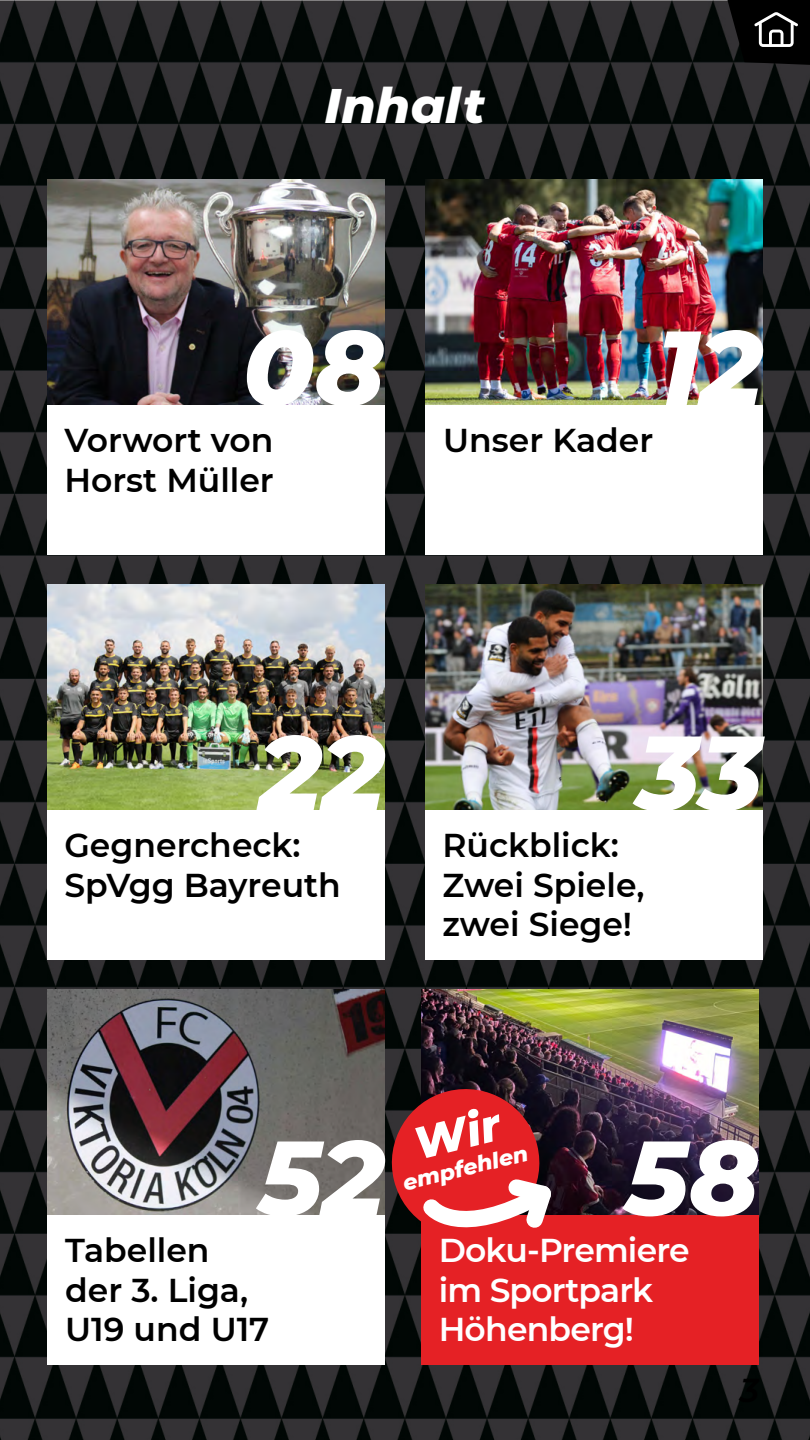
<style>
.page{position:relative;width:810px;height:1440px;background:#fff}
.page>*{position:absolute;margin:0;border:0;box-sizing:border-box;transform-origin:0 0}
.t1{font:italic 800 105px "Montserrat";color:#fff}
.t2{font:italic 800 49.5px "Montserrat";color:#fff}
.t3{font:600 33px/39.6px "Montserrat";color:#000}
.t4{font:600 33px/39.6px "Montserrat";letter-spacing:-.025em;color:#fff}
.t5{font:italic 800 22.27px "Montserrat";color:#fff}
</style>
<div class="page">
<img style="left:0;top:0;width:810px;height:1440px">
<svg style="left:727px;top:0;width:83px;height:65px;background:#1a1a1a"></svg>
<div style="left:47px;top:180px;width:338px;height:375px;background:#fff"></div>
<img style="left:47px;top:180px;width:338px;height:225px">
<div style="left:425px;top:180px;width:338px;height:375px;background:#fff"></div>
<img style="left:425px;top:180px;width:338px;height:225px">
<div style="left:47px;top:585px;width:338px;height:375px;background:#fff"></div>
<img style="left:47px;top:585px;width:338px;height:225px">
<div style="left:47px;top:990px;width:338px;height:375px;background:#fff"></div>
<img style="left:47px;top:990px;width:338px;height:225px">
<div style="left:425px;top:585px;width:338px;height:375px;background:#fff"></div>
<img style="left:425px;top:585px;width:338px;height:225px">
<div style="left:422px;top:990px;width:337px;height:375px;background:#e52125"></div>
<img style="left:422px;top:990px;width:337px;height:225px">
<svg style="left:384px;top:1081px;width:181px;height:163px"></svg>
<h2 class="t2" style="left:325px;top:69px;width:162px">Inhalt</h2>
<h1 class="t1" style="left:243px;top:291px;width:144px">08</h1>
<p class="t3" style="left:64px;top:419px;width:211px">Vorwort von<br>Horst Müller</p>
<p class="t3" style="left:443px;top:419px;width:212px">Unser Kader</p>
<h1 class="t1" style="left:657px;top:291px;width:107px">12</h1>
<h1 class="t1" style="left:259px;top:696px;width:127px">22</h1>
<p class="t3" style="left:64px;top:824px;width:278px">Gegnercheck:<br>SpVgg Bayreuth</p>
<h1 class="t1" style="left:637px;top:696px;width:128px">33</h1>
<p class="t3" style="left:442px;top:824px;width:204px">Rückblick:<br>Zwei Spiele, zwei Siege!</p>
<h1 class="t1" style="left:259px;top:1101px;width:128px">52</h1>
<p class="t3" style="left:65px;top:1229px;width:206px">Tabellen der 3. Liga,<br>U19 und U17</p>
<p class="t5" style="left:399px;top:1167px;width:130px;rotate:-14deg">empfehlen</p>
<h1 class="t1" style="left:625px;top:1101px;width:135px">58</h1>
<p class="t4" style="left:439px;top:1229px;width:252px">Doku-Premiere im Sportpark<br>Höhenberg!</p>
</div>
